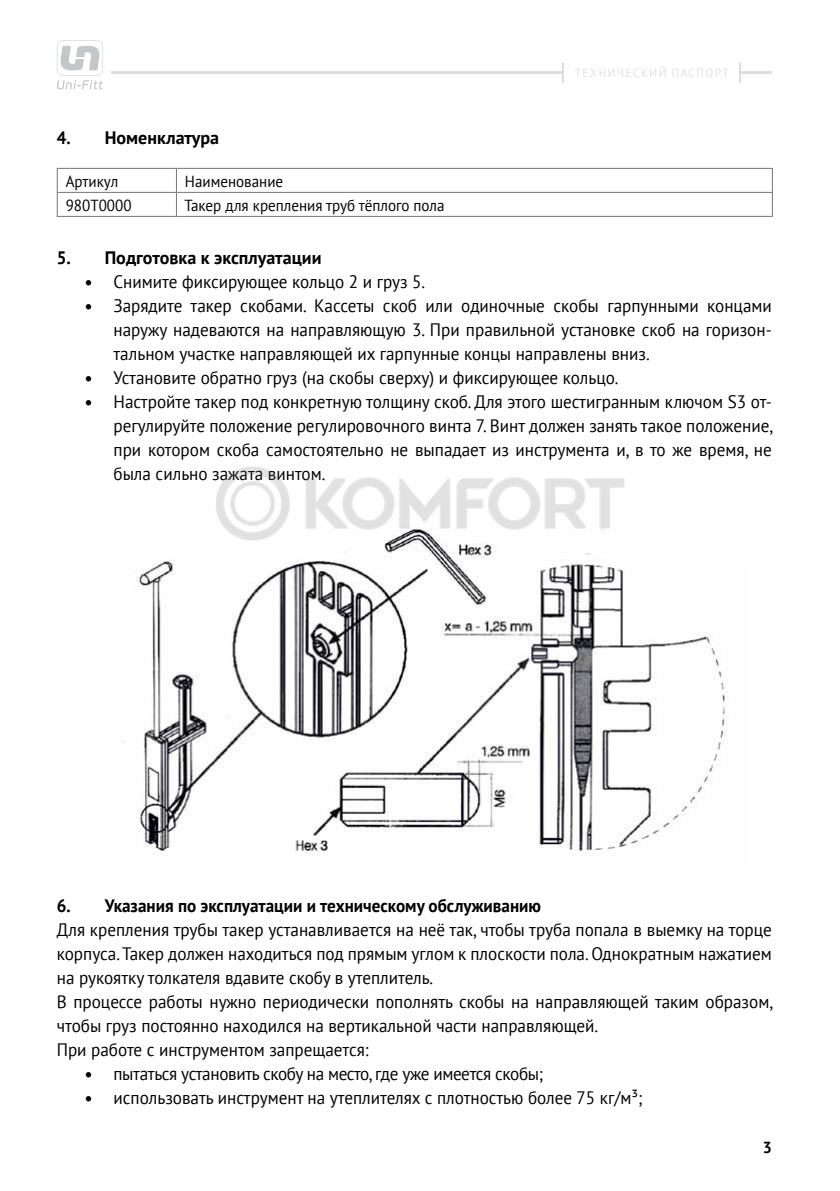
<style>
.page{position:relative;width:840px;height:1191px;background:#fff}
.page>*{position:absolute;margin:0;border:0;box-sizing:border-box;transform-origin:0 0}
.t1{font:18px/24px "PT Sans";color:#000;text-align:justify;scale:.95 1}
.t2{font:700 18px "PT Sans";color:#000;scale:.95 1}
.t3{font:18px "PT Sans";letter-spacing:-.02em;color:#000;scale:.95 1}
.t4{font:16px "PT Sans";color:#000;scale:.94 1}
.t5{font:700 16px "PT Sans";color:#000}
.t6{font:12px "PT Sans";letter-spacing:.13em;color:#dedfe0;scale:.95 1}
.s1{font-family:"Tahoma";font-size:16px}
</style>
<div class="page">
<hr style="left:57px;top:71px;width:714px;height:3px;background:#dcddde">
<div style="left:562px;top:63px;width:177px;height:20px;background:#fff"></div>
<hr style="left:561px;top:63px;width:2px;height:20px;background:#dcddde">
<hr style="left:738px;top:63px;width:2px;height:20px;background:#dcddde">
<div style="left:49px;top:34px;width:62px;height:62px;background:#fff"></div>
<svg style="left:57px;top:40px;width:46px;height:49px"></svg>
<hr style="left:57px;top:168px;width:119px;height:1px;background:#737577">
<hr style="left:176px;top:168px;width:596px;height:1px;background:#737577">
<hr style="left:57px;top:192px;width:119px;height:1px;background:#737577">
<svg style="left:57px;top:169px;width:1px;height:47px"></svg>
<hr style="left:176px;top:192px;width:596px;height:1px;background:#737577">
<svg style="left:176px;top:169px;width:1px;height:47px"></svg>
<svg style="left:771px;top:169px;width:1px;height:47px"></svg>
<hr style="left:57px;top:216px;width:119px;height:1px;background:#737577">
<hr style="left:176px;top:216px;width:596px;height:1px;background:#737577">
<img style="left:122px;top:549px;width:606px;height:307px">
<img style="left:216px;top:467px;width:409px;height:82px">
<p class="t6" style="left:574px;top:66px;width:164px">ТЕХНИЧЕСКИЙ ПАСПОРТ</p>
<p class="t2" style="left:57px;top:126px;width:172px">4. Номенклатура</p>
<p class="t4" style="left:66px;top:171px;width:57px">Артикул</p>
<p class="t4" style="left:185px;top:171px;width:106px">Наименование</p>
<p class="t4" style="left:66px;top:195px;width:71px">980T0000</p>
<p class="t4" style="left:184px;top:195px;width:278px">Такер для крепления труб тёплого пола</p>
<p class="t2" style="left:57px;top:246px;width:280px">5. Подготовка к эксплуатации</p>
<p class="t1" style="left:85px;top:269px;width:359px"><span class="s1">•</span> Снимите фиксирующее кольцо 2 и груз 5.</p>
<p class="t1" style="left:113px;top:293px;width:694px;text-indent:-28px"><span class="s1">•</span> Зарядите такер скобами. Кассеты скоб или одиночные скобы гарпунными концами наружу надеваются на направляющую 3. При правильной установке скоб на горизон&shy;тальном участке направляющей их гарпунные концы направлены вниз.</p>
<p class="t1" style="left:85px;top:365px;width:562px"><span class="s1">•</span> Установите обратно груз (на скобы сверху) и фиксирующее кольцо.</p>
<p class="t1" style="left:113px;top:389px;width:695px;text-indent:-28px"><span class="s1">•</span> Настройте такер под конкретную толщину скоб. Для этого шестигранным ключом S3 от&shy;регулируйте положение регулировочного винта 7. Винт должен занять такое положение, при котором скоба самостоятельно не выпадает из инструмента и, в то же время, не была сильно зажата винтом.</p>
<p class="t2" style="left:57px;top:894px;width:511px">6. Указания по эксплуатации и техническому обслуживанию</p>
<p class="t1" style="left:57px;top:917px;width:755px;text-align:left">Для крепления трубы такер устанавливается на неё так, чтобы труба попала в выемку на торце корпуса. Такер должен находиться под прямым углом к плоскости пола. Однократным нажатием на рукоятку толкателя вдавите скобу в утеплитель.<br>В процессе работы нужно периодически пополнять скобы на направляющей таким образом, чтобы груз постоянно находился на вертикальной части направляющей.<br>При работе с инструментом запрещается:</p>
<p class="t3" style="left:85px;top:1062px;width:483px"><span class="s1">•</span> пытаться установить скобу на место, где уже имеется скобы;</p>
<p class="t1" style="left:85px;top:1085px;width:588px"><span class="s1">•</span> использовать инструмент на утеплителях с плотностью более 75 кг/м³;</p>
<p class="t5" style="left:762px;top:1137px;width:11px">3</p>
</div>
